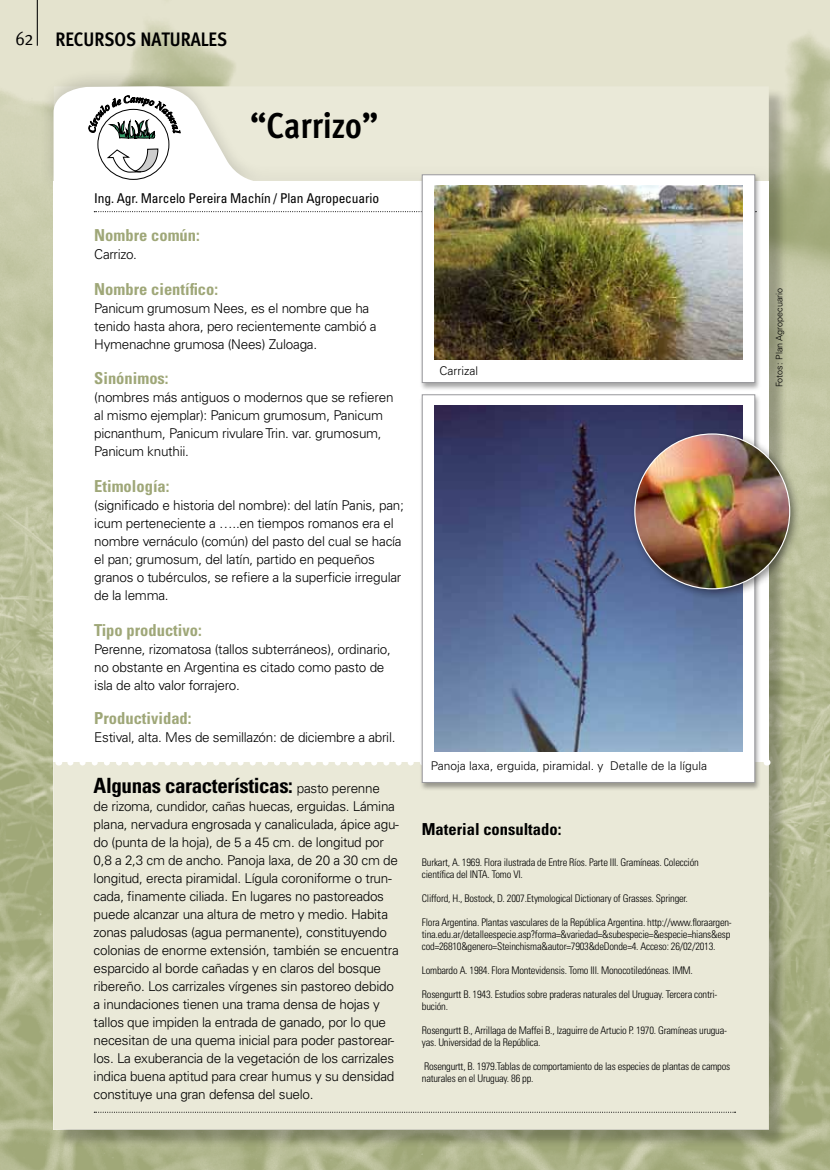
<style>
.page{position:relative;width:830px;height:1170px;background:#fff}
.page>*{position:absolute;margin:0;border:0;box-sizing:border-box;transform-origin:0 0}
.t1{font:700 36px "Meta Cond";letter-spacing:-.005em;color:#000}
.t2{font:700 condensed 21px "Univers LT Std";letter-spacing:-.02em;color:#000}
.t3{font:700 19.5px "Meta Cond";color:#000}
.t4{font:19.5px "Meta Cond";color:#000}
.t5{font:700 condensed 16.5px "Univers LT Std";color:#9fa778}
.t6{font:700 condensed 16.5px "Univers LT Std";color:#000}
.t7{font:300 13.5px/18px "Univers LT Std";letter-spacing:-.02em;color:#000}
.t8{font:condensed 13.5px "Univers LT Std";letter-spacing:-.01em;color:#000}
.t9{font:300 12px "Univers LT Std";color:#000}
.t10{font:300 condensed 10.5px/12px "Univers LT Std";letter-spacing:-.02em;color:#000}
.t11{font:300 9px "Univers LT Std";color:#000}
.s1{font-weight:300;font-stretch:normal;font-size:13.5px}
</style>
<div class="page">
<img style="left:0;top:0;width:829px;height:1169px">
<div style="left:56px;top:89px;width:731px;height:1059px;background:#000;opacity:.24"></div>
<div style="left:54px;top:762px;width:714px;height:367px;background:#eae9d8"></div>
<div style="left:39px;top:67px;width:742px;height:127px;background:#000;opacity:.16"></div>
<svg style="left:54px;top:86px;width:714px;height:95px;fill:#eae9d8"></svg>
<div style="left:54px;top:181px;width:714px;height:581px;background:#fff"></div>
<svg style="left:94px;top:211px;width:324px;height:1px"></svg>
<svg style="left:70px;top:762px;width:348px;height:3px"></svg>
<svg style="left:94px;top:1111px;width:641px;height:1px"></svg>
<div style="left:98px;top:109px;width:71px;height:70px;background:#fff;border-radius:50%"></div>
<svg style="left:107px;top:149px;width:51px;height:23px"></svg>
<svg style="left:89px;top:96px;width:91px;height:44px"></svg>
<div style="left:418px;top:393px;width:343px;height:398px;background:#000;opacity:.35"></div>
<div style="left:421px;top:394px;width:333px;height:388px;background:#fff;border:1px solid #98989c"></div>
<div style="left:418px;top:174px;width:343px;height:217px;background:#000;opacity:.35"></div>
<div style="left:421px;top:174px;width:333px;height:209px;background:#fff;border:1px solid #98989c"></div>
<img style="left:434px;top:405px;width:308px;height:346px">
<img style="left:434px;top:185px;width:308px;height:175px">
<hr style="left:37px;top:0;width:1px;height:46px;background:#000">
<div style="left:628px;top:428px;width:173px;height:172px;background:#000;opacity:.45"></div>
<img style="left:634px;top:434px;width:155px;height:154px;border-radius:77px">
<h3 class="t4" style="left:16px;top:28px;width:19px">62</h3>
<h3 class="t3" style="left:55px;top:27px;width:173px">RECURSOS NATURALES</h3>
<h1 class="t1" style="left:250px;top:105px;width:130px">“Carrizo”</h1>
<p class="t8" style="left:94px;top:189px;width:286px">Ing. Agr. Marcelo Pereira Machín / Plan Agropecuario</p>
<p class="t5" style="left:94px;top:225px;width:107px">Nombre común:</p>
<p class="t7" style="left:94px;top:245px;width:44px">Carrizo.</p>
<p class="t5" style="left:94px;top:279px;width:125px">Nombre científico:</p>
<p class="t7" style="left:94px;top:299px;width:283px">Panicum grumosum Nees, es el nombre que ha tenido hasta ahora, pero recientemente cambió a<br>Hymenachne grumosa (Nees) Zuloaga.</p>
<p class="t5" style="left:94px;top:367px;width:76px">Sinónimos:</p>
<p class="t7" style="left:94px;top:388px;width:300px">(nombres más antiguos o modernos que se refieren al mismo ejemplar): Panicum grumosum, Panicum picnanthum, Panicum rivulare Trin. var. grumosum, Panicum knuthii.</p>
<p class="t5" style="left:94px;top:475px;width:77px">Etimología:</p>
<p class="t7" style="left:94px;top:496px;width:311px">(significado e historia del nombre): del latín Panis, pan; icum perteneciente a …..en tiempos romanos era el nombre vernáculo (común) del pasto del cual se hacía el pan; grumosum, del latín, partido en pequeños granos o tubérculos, se refiere a la superficie irregular de la lemma.</p>
<p class="t5" style="left:94px;top:619px;width:109px">Tipo productivo:</p>
<p class="t7" style="left:94px;top:640px;width:298px">Perenne, rizomatosa (tallos subterráneos), ordinario, no obstante en Argentina es citado como pasto de isla de alto valor forrajero.</p>
<p class="t5" style="left:94px;top:708px;width:99px">Productividad:</p>
<p class="t7" style="left:94px;top:728px;width:302px">Estival, alta. Mes de semillazón: de diciembre a abril.</p>
<h2 class="t2" style="left:94px;top:772px;width:288px">Algunas características: <span class="s1">pasto perenne</span></h2>
<p class="t7" style="left:94px;top:797px;width:307px">de rizoma, cundidor, cañas huecas, erguidas. Lámina plana, nervadura engrosada y canaliculada, ápice agu&shy;do (punta de la hoja), de 5 a 45 cm. de longitud por 0,8 a 2,3 cm de ancho. Panoja laxa, de 20 a 30 cm de longitud, erecta piramidal. Lígula coroniforme o trun&shy;cada, finamente ciliada. En lugares no pastoreados puede alcanzar una altura de metro y medio. Habita zonas paludosas (agua permanente), constituyendo colonias de enorme extensión, también se encuentra esparcido al borde cañadas y en claros del bosque ribereño. Los carrizales vírgenes sin pastoreo debido a inundaciones tienen una trama densa de hojas y tallos que impiden la entrada de ganado, por lo que necesitan de una quema inicial para poder pastorear&shy;los. La exuberancia de la vegetación de los carrizales indica buena aptitud para crear humus y su densidad constituye una gran defensa del suelo.</p>
<p class="t9" style="left:439px;top:363px;width:40px">Carrizal</p>
<p class="t9" style="left:431px;top:758px;width:277px">Panoja laxa, erguida, piramidal. y Detalle de la lígula</p>
<p class="t6" style="left:421px;top:819px;width:141px">Material consultado:</p>
<p class="t10" style="left:421px;top:855px;width:278px">Burkart, A. 1969. Flora ilustrada de Entre Ríos. Parte III. Gramíneas. Colección científica del INTA. Tomo VI.</p>
<p class="t10" style="left:421px;top:891px;width:267px">Clifford, H., Bostock, D. 2007.Etymological Dictionary of Grasses. Springer.</p>
<p class="t10" style="left:421px;top:915px;width:311px">Flora Argentina. Plantas vasculares de la República Argentina. http://www.floraargen&shy;tina.edu.ar/detalleespecie.asp?forma=&amp;variedad=&amp;subespecie=&amp;especie=hians&amp;esp cod=26810&amp;genero=Steinchisma&amp;autor=7903&amp;deDonde=4. Acceso: 26/02/2013.</p>
<p class="t10" style="left:421px;top:963px;width:272px">Lombardo A. 1984. Flora Montevidensis. Tomo III. Monocotiledóneas. IMM.</p>
<p class="t10" style="left:421px;top:987px;width:297px">Rosengurtt B. 1943. Estudios sobre praderas naturales del Uruguay. Tercera contri&shy;bución.</p>
<p class="t10" style="left:421px;top:1023px;width:306px">Rosengurtt B., Arrillaga de Maffei B., Izaguirre de Artucio P. 1970. Gramíneas urugua&shy;yas. Universidad de la República.</p>
<p class="t10" style="left:421px;top:1059px;width:310px">Rosengurtt, B. 1979.Tablas de comportamiento de las especies de plantas de campos naturales en el Uruguay. 86 pp.</p>
<p class="t11" style="left:773px;top:387px;width:101px;rotate:-90deg">Fotos: Plan Agropecuario</p>
</div>
